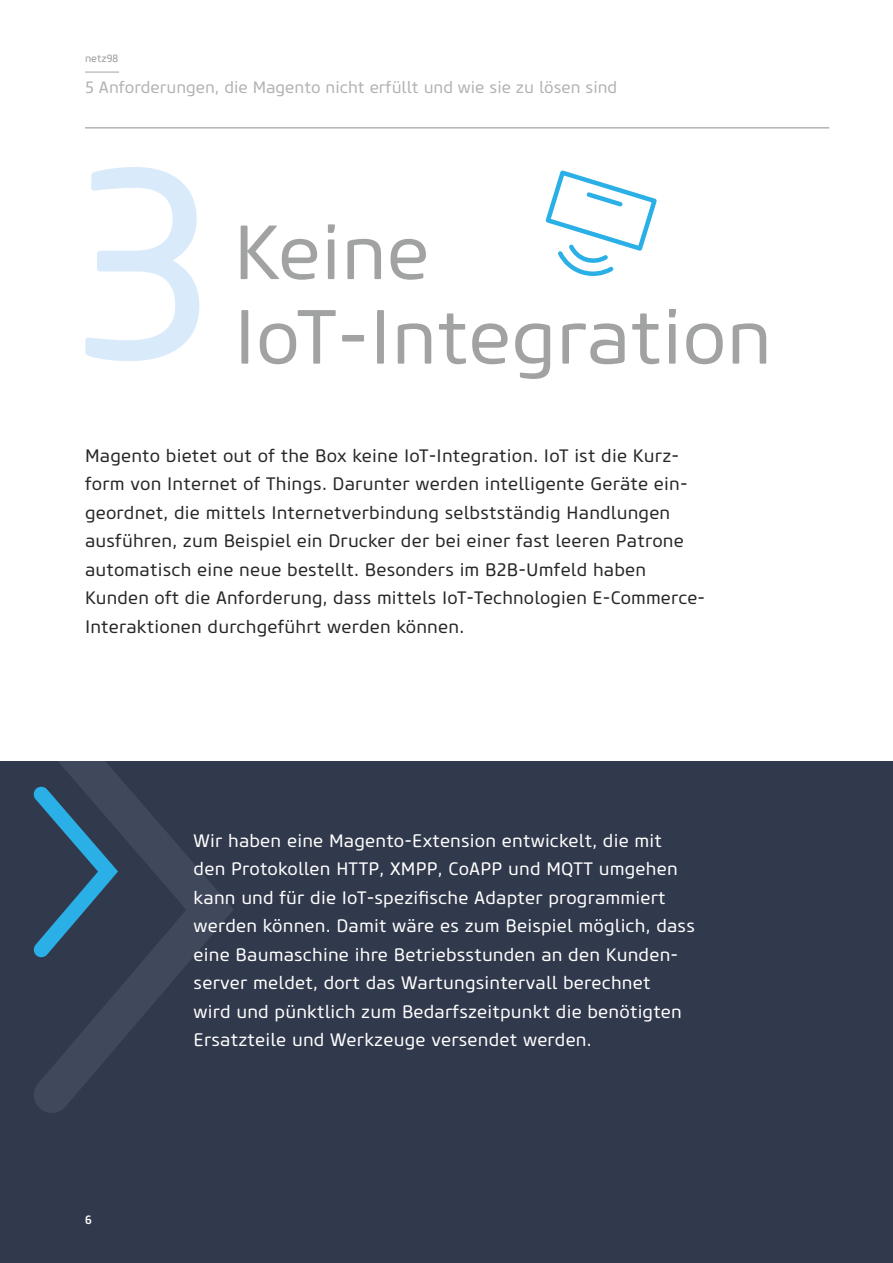
<style>
.page{position:relative;width:893px;height:1263px;background:#fff}
.page>*{position:absolute;margin:0;border:0;box-sizing:border-box;transform-origin:0 0}
.t1{font:268.2px "Core Sans M45";color:#d9ebfa}
.t2{font:76.5px/84.6px "Core Sans M45";color:#a1a2a2}
.t3{font:18px/28.5px "Core Sans M45";letter-spacing:.01em;color:#272726}
.t4{font:18px/28.5px "Core Sans M45";letter-spacing:.01em;color:#fff}
.t5{font:16.5px "Core Sans M45";color:#b1b2b3}
.t6{font:500 12px "Core Sans M55";color:#fff}
.t7{font:10.5px "Core Sans M45";color:#9c9c9d}
</style>
<div class="page">
<hr style="left:85px;top:72px;width:34px;height:1px;background:#8d8d8d">
<hr style="left:85px;top:128px;width:744px;height:1px;background:#8d8d8d">
<div style="left:0;top:761px;width:893px;height:502px;background:#31394c"></div>
<svg style="left:33px;top:761px;width:200px;height:352px"></svg>
<svg style="left:545px;top:170px;width:112px;height:106px"></svg>
<p class="t7" style="left:85px;top:52px;width:35px">netz98</p>
<p class="t5" style="left:85px;top:77px;width:534px">5 Anforderungen, die Magento nicht erfüllt und wie sie zu lösen sind</p>
<h1 class="t1" style="left:73px;top:100px;width:146px">3</h1>
<h2 class="t2" style="left:234px;top:212px;width:540px">Keine<br>IoT-Integration</h2>
<p class="t3" style="left:85px;top:442px;width:622px">Magento bietet out of the Box keine IoT-Integration. IoT ist die Kurz&shy;form von Internet of Things. Darunter werden intelligente Geräte ein&shy;geordnet, die mittels Internetverbindung selbstständig Handlungen ausführen, zum Beispiel ein Drucker der bei einer fast leeren Patrone automatisch eine neue bestellt. Besonders im B2B-Umfeld haben Kunden oft die Anforderung, dass mittels IoT-Technologien E-Commerce-Interaktionen durchgeführt werden können.</p>
<p class="t6" style="left:85px;top:1212px;width:8px">6</p>
<p class="t4" style="left:194px;top:826px;width:503px">Wir haben eine Magento-Extension entwickelt, die mit den Protokollen HTTP, XMPP, CoAPP und MQTT umgehen kann und für die IoT-spezifische Adapter programmiert werden können. Damit wäre es zum Beispiel möglich, dass eine Baumaschine ihre Betriebsstunden an den Kunden&shy;server meldet, dort das Wartungsintervall berechnet<br>wird und pünktlich zum Bedarfszeitpunkt die benötigten Ersatzteile und Werkzeuge versendet werden.</p>
</div>
